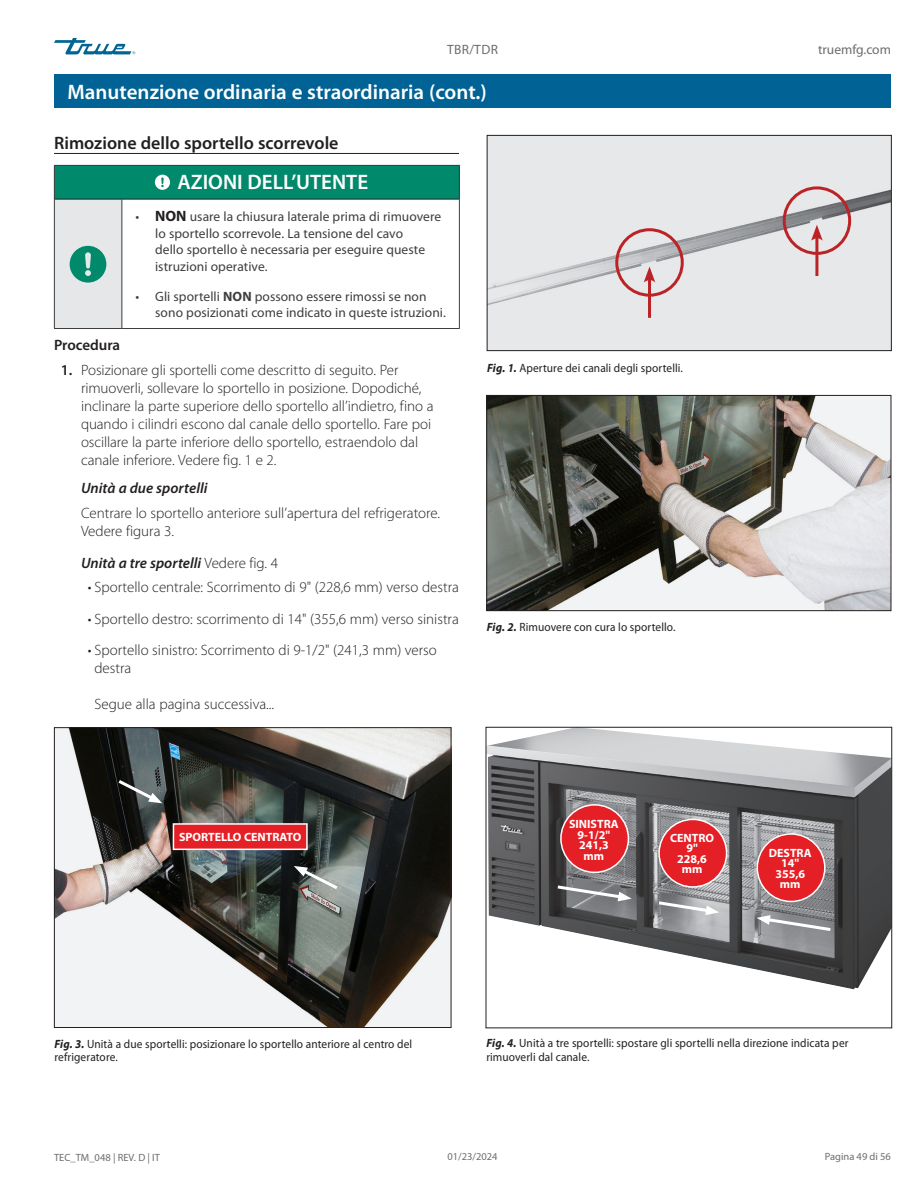
<style>
.page{position:relative;width:918px;height:1188px;background:#fff}
.page>*{position:absolute;margin:0;border:0;box-sizing:border-box;transform-origin:0 0}
.Title_bar_Page_header{font:600 21px "Myriad Pro";color:#fff}
.Table_title_bar{font:600 21px "Myriad Pro";color:#fff}
.Subhead_underscore_H1{font:600 18px "Myriad Pro";color:#231f20}
.Body_Text_light_Normal{font:300 15px/18px "Myriad Pro";color:#231f20}
.Subhead_H3{font:italic 600 15px "Myriad Pro";color:#231f20}
.Body_Text_light_Normal-2{font:600 15px "Myriad Pro";letter-spacing:-.005em;color:#231f20}
.t1{font:13.5px/16.5px "Myriad Pro";letter-spacing:.005em;color:#3e3e3f}
.t2{font:13.5px "Myriad Pro";color:#6c6d70}
.Caption_FIG_Regular{font:12px/13.5px "Myriad Pro";letter-spacing:.005em;color:#231f20;scale:.95 1}
.TOC_subhead_BOLD{font:700 12px "Myriad Pro";color:#fff}
.t3{font:10.5px "Myriad Pro";color:#6c6d70}
.s1{font-weight:700;font-size:15px;color:#231f20}
.s2{font-weight:700}
.s3{font-weight:600}
.s4{font-weight:300;font-style:normal}
.s5{font-weight:700;font-style:italic}
</style>
<div class="page">
<svg style="left:54px;top:38px;width:81px;height:16px"></svg>
<div style="left:54px;top:74px;width:837px;height:34px;background:#016395"></div>
<img style="left:56px;top:729px;width:393px;height:297px">
<div style="left:54px;top:727px;width:397px;height:301px;border:1px solid #231f20"></div>
<div style="left:173px;top:824px;width:134px;height:25px;background:#e41f25"></div>
<div style="left:173px;top:823px;width:135px;height:27px;border:2px solid #fff"></div>
<svg style="left:294px;top:866px;width:47px;height:26px"></svg>
<svg style="left:115px;top:777px;width:47px;height:26px"></svg>
<img style="left:489px;top:137px;width:401px;height:212px">
<div style="left:487px;top:135px;width:405px;height:216px;border:1px solid #231f20"></div>
<div style="left:615px;top:228px;width:69px;height:69px;border:3px solid #bc2326;border-radius:50%"></div>
<hr style="left:648px;top:277px;width:3px;height:41px;background:#bc2326">
<svg style="left:644px;top:267px;width:11px;height:16px"></svg>
<div style="left:783px;top:186px;width:68px;height:69px;border:3px solid #bc2326;border-radius:50%"></div>
<hr style="left:815px;top:235px;width:3px;height:41px;background:#bc2326">
<svg style="left:811px;top:225px;width:12px;height:16px"></svg>
<img style="left:488px;top:397px;width:401px;height:212px">
<div style="left:486px;top:395px;width:405px;height:216px;border:1px solid #231f20"></div>
<hr style="left:54px;top:153px;width:405px;height:1px;background:#231f20">
<div style="left:54px;top:165px;width:405px;height:34px;background:#00896b"></div>
<div style="left:54px;top:199px;width:68px;height:130px;background:#e6e7e9"></div>
<hr style="left:54px;top:165px;width:68px;height:1px;background:#3e3e3f">
<hr style="left:54px;top:166px;width:1px;height:33px;background:#3e3e3f">
<hr style="left:122px;top:165px;width:338px;height:1px;background:#3e3e3f">
<hr style="left:459px;top:166px;width:1px;height:33px;background:#3e3e3f">
<hr style="left:54px;top:199px;width:1px;height:129px;background:#3e3e3f">
<hr style="left:122px;top:200px;width:1px;height:128px;background:#3e3e3f">
<hr style="left:459px;top:199px;width:1px;height:129px;background:#3e3e3f">
<hr style="left:54px;top:328px;width:68px;height:1px;background:#3e3e3f">
<hr style="left:122px;top:328px;width:338px;height:1px;background:#3e3e3f">
<hr style="left:55px;top:199px;width:67px;height:1px;background:#231f20">
<hr style="left:122px;top:199px;width:337px;height:1px;background:#231f20">
<svg style="left:155px;top:175px;width:15px;height:15px"></svg>
<svg style="left:70px;top:246px;width:36px;height:37px"></svg>
<img style="left:488px;top:729px;width:402px;height:260px">
<div style="left:486px;top:727px;width:406px;height:301px;border:1px solid #231f20"></div>
<svg style="left:554px;top:884px;width:78px;height:17px"></svg>
<svg style="left:757px;top:915px;width:77px;height:18px"></svg>
<svg style="left:656px;top:899px;width:63px;height:16px"></svg>
<div style="left:561px;top:805px;width:67px;height:67px;background:#e41f25;border-radius:50%"></div>
<div style="left:560px;top:804px;width:69px;height:69px;border:2px solid #fff;border-radius:50%"></div>
<div style="left:659px;top:819px;width:68px;height:68px;background:#e41f25;border-radius:50%"></div>
<div style="left:658px;top:819px;width:69px;height:69px;border:2px solid #fff;border-radius:50%"></div>
<div style="left:757px;top:834px;width:68px;height:68px;background:#e41f25;border-radius:50%"></div>
<div style="left:757px;top:833px;width:69px;height:69px;border:2px solid #fff;border-radius:50%"></div>
<p class="t2" style="left:447px;top:42px;width:52px">TBR/TDR</p>
<p class="Title_bar_Page_header" style="left:68px;top:80px;width:421px">Manutenzione ordinaria e straordinaria (cont.)</p>
<p class="Subhead_underscore_H1" style="left:54px;top:133px;width:286px">Rimozione dello sportello scorrevole</p>
<p class="Table_title_bar" style="left:177px;top:171px;width:192px">AZIONI DELL’UTENTE</p>
<p class="t1" style="left:155px;top:208px;width:288px;text-indent:-20px">• <span class="s1">NON</span> usare la chiusura laterale prima di rimuovere lo sportello scorrevole. La tensione del cavo<br>dello sportello è necessaria per eseguire queste istruzioni operative.</p>
<p class="t1" style="left:155px;top:288px;width:292px;text-indent:-20px">• Gli sportelli <span class="s2">NON</span> possono essere rimossi se non sono posizionati come indicato in queste istruzioni.</p>
<p class="Body_Text_light_Normal-2" style="left:54px;top:337px;width:68px">Procedura</p>
<p class="Body_Text_light_Normal" style="left:81px;top:361px;width:354px;text-indent:-20px"><span class="s3">1.</span> Posizionare gli sportelli come descritto di seguito. Per rimuoverli, sollevare lo sportello in posizione. Dopodiché, inclinare la parte superiore dello sportello all’indietro, fino a quando i cilindri escono dal canale dello sportello. Fare poi oscillare la parte inferiore dello sportello, estraendolo dal canale inferiore. Vedere fig. 1 e 2.</p>
<p class="Subhead_H3" style="left:81px;top:480px;width:128px">Unità a due sportelli</p>
<p class="Body_Text_light_Normal" style="left:81px;top:504px;width:361px">Centrare lo sportello anteriore sull’apertura del refrigeratore.<br>Vedere figura 3.</p>
<p class="Subhead_H3" style="left:81px;top:555px;width:199px">Unità a tre sportelli <span class="s4">Vedere fig. 4</span></p>
<p class="Body_Text_light_Normal" style="left:88px;top:579px;width:373px">• Sportello centrale: Scorrimento di 9" (228,6 mm) verso destra</p>
<p class="Body_Text_light_Normal" style="left:88px;top:610px;width:373px">• Sportello destro: scorrimento di 14" (355,6 mm) verso sinistra</p>
<p class="Body_Text_light_Normal" style="left:95px;top:641px;width:344px;text-indent:-7px">• Sportello sinistro: Scorrimento di 9-1/2" (241,3 mm) verso destra</p>
<p class="Body_Text_light_Normal" style="left:95px;top:695px;width:181px">Segue alla pagina successiva...</p>
<p class="Caption_FIG_Regular" style="left:487px;top:361px;width:208px"><span class="s5">Fig. 1.</span> Aperture dei canali degli sportelli.</p>
<p class="Caption_FIG_Regular" style="left:487px;top:620px;width:200px"><span class="s5">Fig. 2.</span> Rimuovere con cura lo sportello.</p>
<p class="TOC_subhead_BOLD" style="left:179px;top:830px;width:124px">SPORTELLO CENTRATO</p>
<p class="TOC_subhead_BOLD" style="left:569px;top:817px;width:51px">SINISTRA</p>
<p class="TOC_subhead_BOLD" style="left:578px;top:828px;width:34px">9-1/2"</p>
<p class="TOC_subhead_BOLD" style="left:579px;top:838px;width:31px">241,3</p>
<p class="TOC_subhead_BOLD" style="left:584px;top:849px;width:22px">mm</p>
<p class="TOC_subhead_BOLD" style="left:670px;top:831px;width:46px">CENTRO</p>
<p class="TOC_subhead_BOLD" style="left:686px;top:842px;width:13px">9"</p>
<p class="TOC_subhead_BOLD" style="left:677px;top:852px;width:31px">228,6</p>
<p class="TOC_subhead_BOLD" style="left:682px;top:863px;width:22px">mm</p>
<p class="t2" style="left:818px;top:42px;width:74px">truemfg.com</p>
<p class="TOC_subhead_BOLD" style="left:769px;top:846px;width:44px">DESTRA</p>
<p class="TOC_subhead_BOLD" style="left:781px;top:856px;width:20px">14"</p>
<p class="TOC_subhead_BOLD" style="left:775px;top:867px;width:31px">355,6</p>
<p class="TOC_subhead_BOLD" style="left:780px;top:877px;width:22px">mm</p>
<p class="Caption_FIG_Regular" style="left:54px;top:1037px;width:378px"><span class="s5">Fig. 3.</span> Unità a due sportelli: posizionare lo sportello anteriore al centro del refrigeratore.</p>
<p class="Caption_FIG_Regular" style="left:486px;top:1036px;width:383px"><span class="s5">Fig. 4.</span> Unità a tre sportelli: spostare gli sportelli nella direzione indicata per rimuoverli dal canale.</p>
<p class="t3" style="left:54px;top:1151px;width:108px">TEC_TM_048 | REV. D | IT</p>
<p class="t3" style="left:447px;top:1150px;width:52px">01/23/2024</p>
<p class="t3" style="left:825px;top:1150px;width:68px">Pagina 49 di 56</p>
</div>
